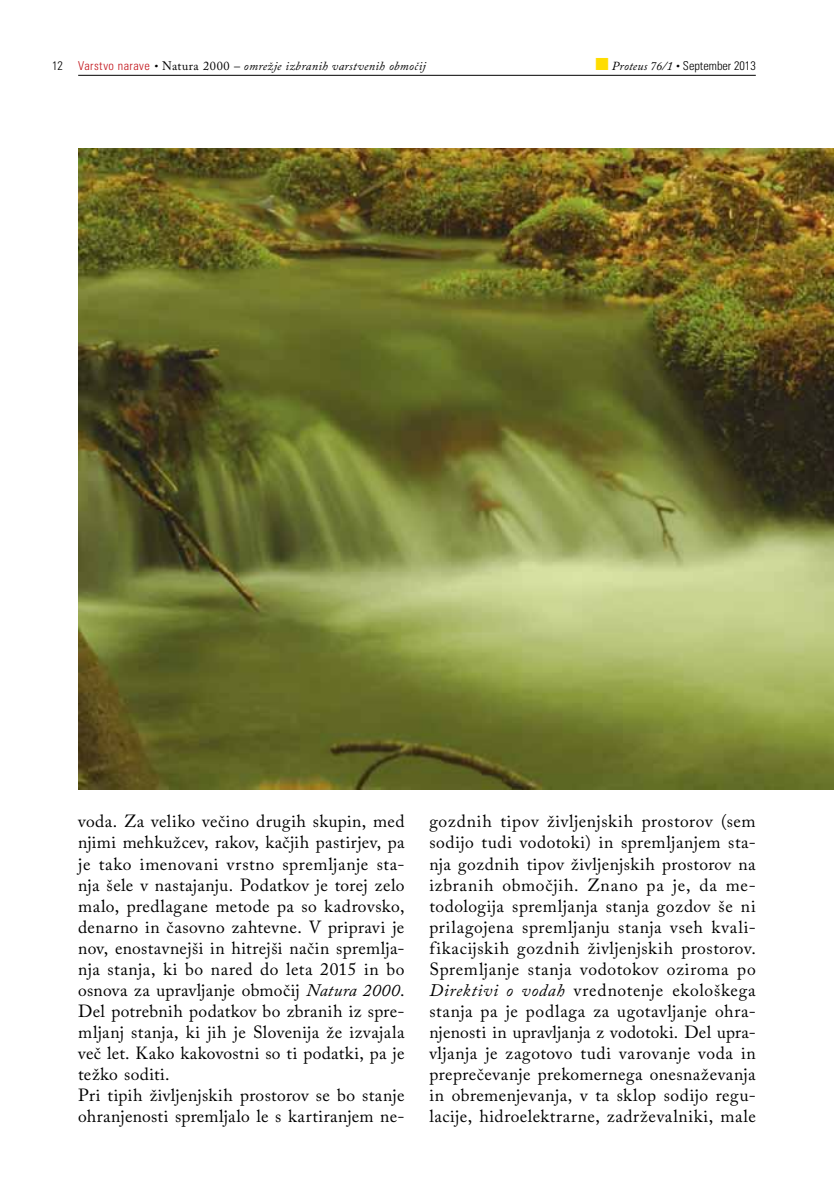
<style>
.page{position:relative;width:834px;height:1191px;background:#fff}
.page>*{position:absolute;margin:0;border:0;box-sizing:border-box;transform-origin:0 0}
.t1{font:17.5px/21px "Adobe Caslon Pro";letter-spacing:.025em;color:#000}
.t2{font:italic 12.25px "Adobe Caslon Pro";letter-spacing:.025em;color:#000}
.t3{font:300 condensed 12.25px "Univers";color:#000}
.s1{font-family:"Univers";font-weight:300;font-style:normal;font-stretch:condensed}
.s2{font-family:"Univers";font-weight:300;font-style:normal;font-stretch:condensed;color:#c2151c}
.s3{font-style:normal}
.s4{color:#fd0}
.s5{font-family:"Adobe Caslon Pro";font-weight:400;font-style:italic;font-stretch:normal}
.s6{font-style:italic}
</style>
<div class="page">
<hr style="left:78px;top:75px;width:677px;height:1px;background:#000">
<img style="left:78px;top:149px;width:755px;height:641px">
<p class="t2" style="left:52px;top:59px;width:375px"><span class="s1">12</span> <span class="s2">Varstvo narave</span> • <span class="s3">Natura 2000</span> – omrežje izbranih varstvenih območij</p>
<p class="t3" style="left:595px;top:59px;width:162px"><span class="s4">■</span> <span class="s5">Proteus 76/1 •</span> September 2013</p>
<p class="t1" style="left:78px;top:811px;width:328px">voda. Za veliko večino drugih skupin, med njimi mehkužcev, rakov, kačjih pastirjev, pa je tako imenovani vrstno spremljanje sta&shy;nja šele v nastajanju. Podatkov je torej zelo malo, predlagane metode pa so kadrovsko, denarno in časovno zahtevne. V pripravi je nov, enostavnejši in hitrejši način spremlja&shy;nja stanja, ki bo nared do leta 2015 in bo osnova za upravljanje območij <span class="s6">Natura 2000</span>.<br>Del potrebnih podatkov bo zbranih iz spre&shy;mljanj stanja, ki jih je Slovenija že izvajala več let. Kako kakovostni so ti podatki, pa je težko soditi.<br>Pri tipih življenjskih prostorov se bo stanje ohranjenosti spremljalo le s kartiranjem ne-</p>
<p class="t1" style="left:429px;top:811px;width:328px;text-align:justify">gozdnih tipov življenjskih prostorov (sem sodijo tudi vodotoki) in spremljanjem sta&shy;nja gozdnih tipov življenjskih prostorov na izbranih območjih. Znano pa je, da me&shy;todologija spremljanja stanja gozdov še ni prilagojena spremljanju stanja vseh kvali&shy;fikacijskih gozdnih življenjskih prostorov.<br>Spremljanje stanja vodotokov oziroma po <span class="s6">Direktivi o vodah</span> vrednotenje ekološkega stanja pa je podlaga za ugotavljanje ohra&shy;njenosti in upravljanja z vodotoki. Del upra&shy;vljanja je zagotovo tudi varovanje voda in preprečevanje prekomernega onesnaževanja in obremenjevanja, v ta sklop sodijo regu&shy;lacije, hidroelektrarne, zadrževalniki, male</p>
</div>
